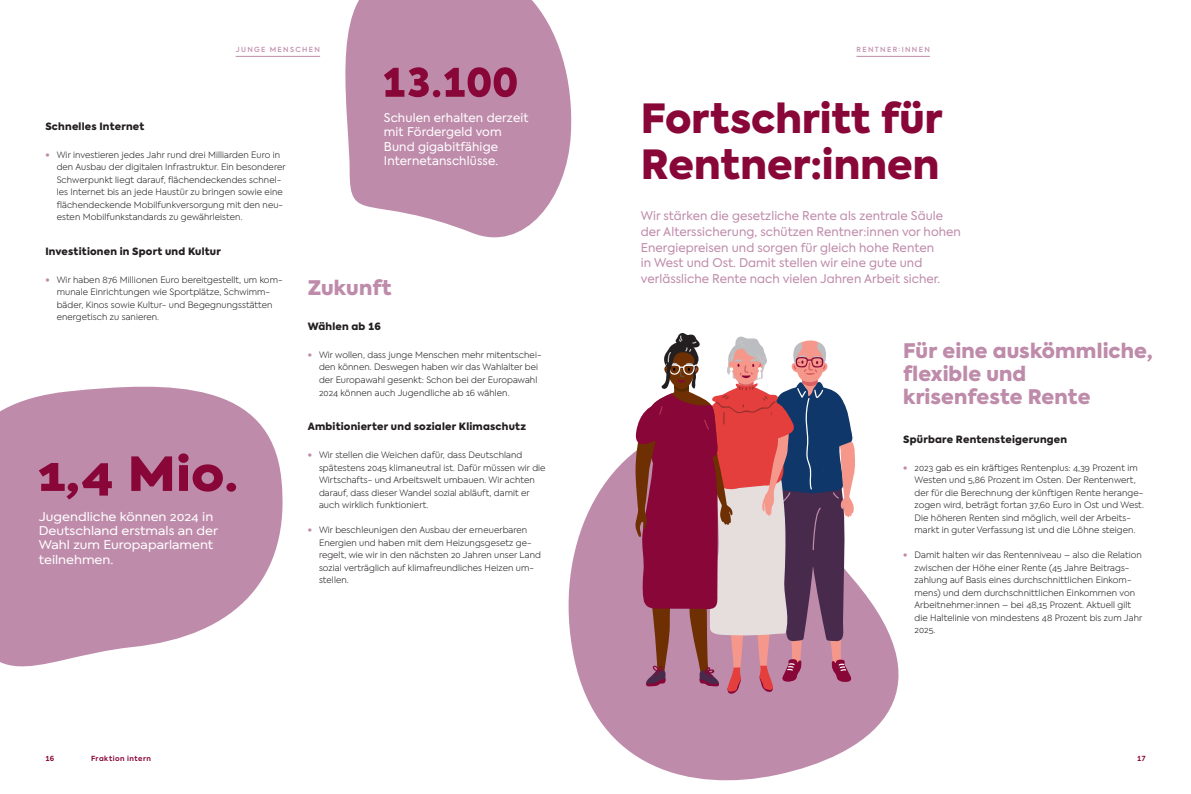
<style>
.page{position:relative;width:1191px;height:794px;background:#fff}
.page>*{position:absolute;margin:0;border:0;box-sizing:border-box;transform-origin:0 0}
.t1{font:900 40px/46px "Axiforma";letter-spacing:.005em;color:#880738}
.t2{font:900 20px/23px "Axiforma";letter-spacing:.005em;color:#bf8baa}
.t3{font:12px/15.6px "Axiforma";letter-spacing:.005em;color:#bf8baa}
.t4{font:12px/14.4px "Axiforma";color:#fff;scale:1.08 1}
.t5{font:12px/14.4px "Axiforma";color:#fff}
.t6{font:900 10px "Axiforma";letter-spacing:.02em;color:#231f20}
.t7{font:300 8.8px/12.5px "Axiforma";letter-spacing:.01em;color:#231f20}
.t8{font:500 7px "Axiforma";letter-spacing:.19em;color:#bf8baa}
.t9{font:700 7px "Axiforma";letter-spacing:.07em;color:#880738}
.s1{font-weight:900;color:#bf8baa}
</style>
<div class="page">
<svg style="left:568px;top:453px;width:331px;height:328px;fill:#bf8baa"></svg>
<svg style="left:0;top:386px;width:283px;height:281px;fill:#bf8baa"></svg>
<svg style="left:39px;top:453px;width:197px;height:46px;background:#ad6084"></svg>
<svg style="left:345px;top:0;width:227px;height:238px;background:#c89bb6"></svg>
<svg style="left:384px;top:67px;width:133px;height:30px;background:#a34a71"></svg>
<hr style="left:236px;top:56px;width:84px;height:1px;background:#bf8baa">
<hr style="left:856px;top:56px;width:74px;height:1px;background:#bf8baa">
<svg style="left:633px;top:333px;width:223px;height:361px;background:#a87083"></svg>
<p class="t8" style="left:236px;top:45px;width:86px">JUNGE MENSCHEN</p>
<p class="t8" style="left:856px;top:45px;width:75px">RENTNER:INNEN</p>
<p class="t6" style="left:45px;top:119px;width:100px">Schnelles Internet</p>
<p class="t7" style="left:57px;top:148px;width:230px;text-indent:-11px"><span class="s1">•</span> Wir investieren jedes Jahr rund drei Milliarden Euro in den Ausbau der digitalen Infrastruktur. Ein besonderer Schwerpunkt liegt darauf, flächendeckendes schnel&shy;les Internet bis an jede Haustür zu bringen sowie eine flächendeckende Mobilfunkversorgung mit den neu&shy;esten Mobilfunkstandards zu gewährleisten.</p>
<p class="t6" style="left:45px;top:244px;width:177px">Investitionen in Sport und Kultur</p>
<p class="t7" style="left:57px;top:273px;width:227px;text-indent:-11px"><span class="s1">•</span> Wir haben 876 Millionen Euro bereitgestellt, um kom&shy;munale Einrichtungen wie Sportplätze, Schwimm&shy;bäder, Kinos sowie Kultur- und Begegnungsstätten energetisch zu sanieren.</p>
<h3 class="t4" style="left:39px;top:509px;width:168px">Jugendliche können 2024 in<br>Deutschland erstmals an der<br>Wahl zum Europaparlament teilnehmen.</h3>
<h3 class="t5" style="left:384px;top:110px;width:146px">Schulen erhalten derzeit mit Fördergeld vom<br>Bund gigabitfähige<br>Internetanschlüsse.</h3>
<h2 class="t2" style="left:308px;top:277px;width:86px">Zukunft</h2>
<p class="t6" style="left:308px;top:319px;width:75px">Wählen ab 16</p>
<p class="t7" style="left:319px;top:348px;width:224px;text-indent:-11px"><span class="s1">•</span> Wir wollen, dass junge Menschen mehr mitentschei&shy;den können. Deswegen haben wir das Wahlalter bei der Europawahl gesenkt: Schon bei der Europawahl 2024 können auch Jugendliche ab 16 wählen.</p>
<p class="t6" style="left:308px;top:419px;width:220px">Ambitionierter und sozialer Klimaschutz</p>
<p class="t7" style="left:319px;top:448px;width:228px;text-indent:-11px"><span class="s1">•</span> Wir stellen die Weichen dafür, dass Deutschland spätestens 2045 klimaneutral ist. Dafür müssen wir die Wirtschafts- und Arbeitswelt umbauen. Wir achten darauf, dass dieser Wandel sozial abläuft, damit er auch wirklich funktioniert.</p>
<p class="t7" style="left:319px;top:523px;width:223px;text-indent:-11px"><span class="s1">•</span> Wir beschleunigen den Ausbau der erneuerbaren Energien und haben mit dem Heizungsgesetz ge&shy;regelt, wie wir in den nächsten 20 Jahren unser Land sozial verträglich auf klimafreundliches Heizen um&shy;stellen.</p>
<h1 class="t1" style="left:641px;top:96px;width:303px">Fortschritt für<br>Rentner:innen</h1>
<p class="t3" style="left:641px;top:208px;width:322px">Wir stärken die gesetzliche Rente als zentrale Säule der Alterssicherung, schützen Rentner:innen vor hohen Energiepreisen und sorgen für gleich hohe Renten<br>in West und Ost. Damit stellen wir eine gute und verlässliche Rente nach vielen Jahren Arbeit sicher.</p>
<h2 class="t2" style="left:903px;top:339px;width:251px">Für eine auskömmliche, flexible und<br>krisenfeste Rente</h2>
<p class="t6" style="left:903px;top:432px;width:165px">Spürbare Rentensteigerungen</p>
<p class="t7" style="left:914px;top:461px;width:231px;text-indent:-11px"><span class="s1">•</span> 2023 gab es ein kräftiges Rentenplus: 4,39 Prozent im Westen und 5,86 Prozent im Osten. Der Rentenwert, der für die Berechnung der künftigen Rente herange&shy;zogen wird, beträgt fortan 37,60 Euro in Ost und West.<br>Die höheren Renten sind möglich, weil der Arbeits&shy;markt in guter Verfassung ist und die Löhne steigen.</p>
<p class="t7" style="left:914px;top:548px;width:229px;text-indent:-11px"><span class="s1">•</span> Damit halten wir das Rentenniveau – also die Relation zwischen der Höhe einer Rente (45 Jahre Beitrags&shy;zahlung auf Basis eines durchschnittlichen Einkom&shy;mens) und dem durchschnittlichen Einkommen von Arbeitnehmer:innen – bei 48,15 Prozent. Aktuell gilt die Haltelinie von mindestens 48 Prozent bis zum Jahr 2025.</p>
<p class="t9" style="left:45px;top:754px;width:10px">16</p>
<p class="t9" style="left:91px;top:754px;width:61px">Fraktion intern</p>
<p class="t9" style="left:1137px;top:754px;width:10px">17</p>
</div>
